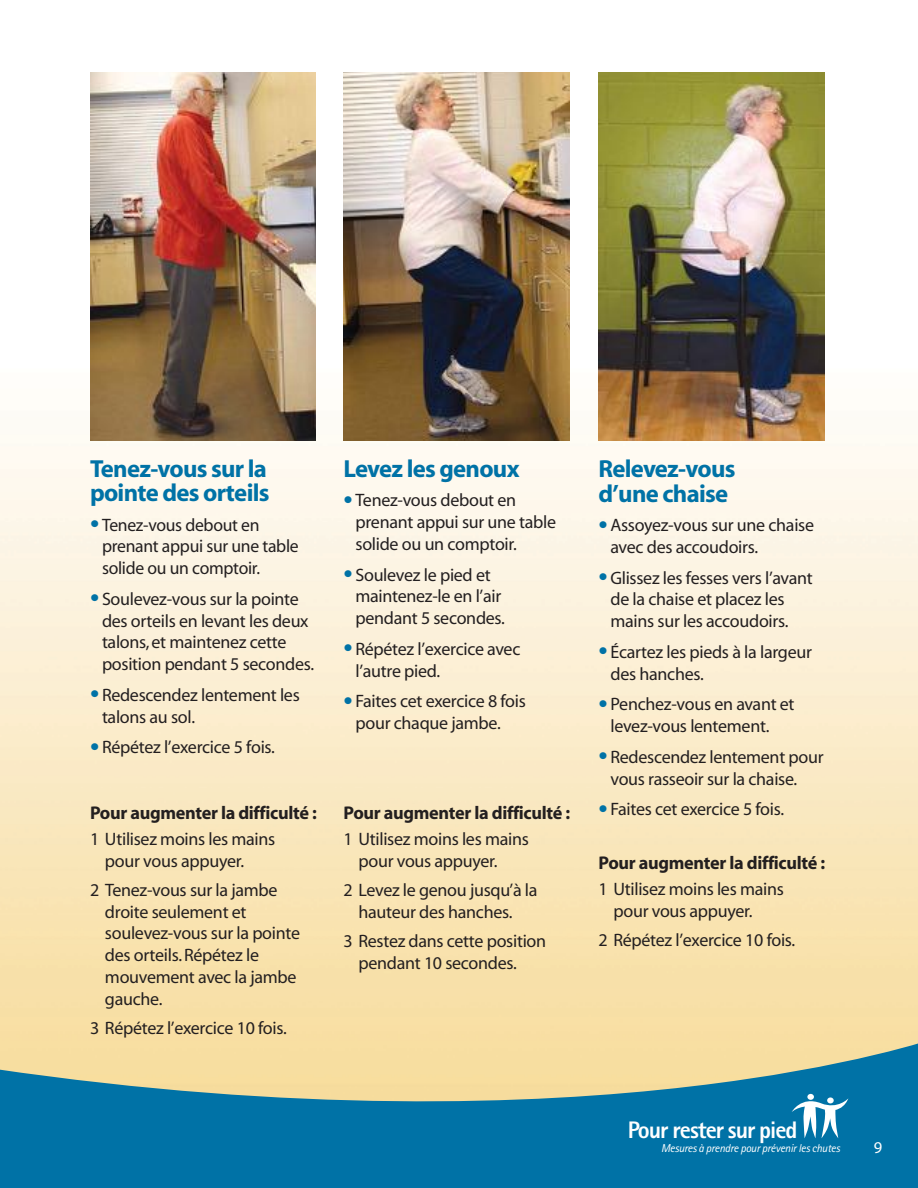
<style>
.page{position:relative;width:918px;height:1188px;background:#fff}
.page>*{position:absolute;margin:0;border:0;box-sizing:border-box;transform-origin:0 0}
.t1{font:700 24.75px/24.8px "Myriad";letter-spacing:-.03em;color:#0072a6}
.t2{font:800 24px "Rotis Sans Serif";letter-spacing:-.04em;color:#fff}
.t3{font:700 18.45px "Myriad";letter-spacing:-.02em;color:#231f20}
.t4{font:18px/21.8px "Myriad";letter-spacing:-.015em;color:#231f20}
.t5{font:16.5px "Myriad";color:#fff}
.t6{font:italic 11.4px "Rotis Sans Serif";letter-spacing:-.02em;color:#fff}
.s1{font-size:33px;color:#0072a6}
</style>
<div class="page">
<img style="left:0;top:72px;width:918px;height:913px">
<svg style="left:0;top:985px;width:918px;height:203px;fill:#f5dba6"></svg>
<svg style="left:792px;top:1095px;width:56px;height:43px"></svg>
<img style="left:90px;top:72px;width:226px;height:369px">
<img style="left:344px;top:72px;width:225px;height:369px">
<img style="left:598px;top:72px;width:226px;height:369px">
<h1 class="t1" style="left:90px;top:457px;width:181px">Tenez-vous sur la pointe des orteils</h1>
<p class="t4" style="left:102px;top:514px;width:198px;text-indent:-12px"><span class="s1">•</span> Tenez-vous debout en prenant appui sur une table solide ou un comptoir.</p>
<p class="t4" style="left:102px;top:589px;width:214px;text-indent:-12px"><span class="s1">•</span> Soulevez-vous sur la pointe des orteils en levant les deux talons, et maintenez cette position pendant 5 secondes.</p>
<p class="t4" style="left:102px;top:685px;width:199px;text-indent:-12px"><span class="s1">•</span> Redescendez lentement les talons au sol.</p>
<p class="t4" style="left:90px;top:737px;width:187px"><span class="s1">•</span> Répétez l’exercice 5 fois.</p>
<p class="t3" style="left:90px;top:803px;width:228px">Pour augmenter la difficulté :</p>
<p class="t4" style="left:105px;top:829px;width:172px;text-indent:-15px">1 Utilisez moins les mains pour vous appuyer.</p>
<p class="t4" style="left:105px;top:880px;width:197px;text-indent:-15px">2 Tenez-vous sur la jambe droite seulement et soulevez-vous sur la pointe des orteils. Répétez le mouvement avec la jambe gauche.</p>
<p class="t4" style="left:90px;top:1018px;width:198px">3 Répétez l’exercice 10 fois.</p>
<h1 class="t1" style="left:344px;top:457px;width:178px">Levez les genoux</h1>
<p class="t4" style="left:356px;top:490px;width:202px;text-indent:-12px"><span class="s1">•</span> Tenez-vous debout en prenant appui sur une table solide ou un comptoir.</p>
<p class="t4" style="left:356px;top:564px;width:151px;text-indent:-12px"><span class="s1">•</span> Soulevez le pied et maintenez-le en l’air pendant 5 secondes.</p>
<p class="t4" style="left:356px;top:639px;width:166px;text-indent:-12px"><span class="s1">•</span> Répétez l’exercice avec l’autre pied.</p>
<p class="t4" style="left:356px;top:691px;width:172px;text-indent:-12px"><span class="s1">•</span> Faites cet exercice 8 fois pour chaque jambe.</p>
<p class="t3" style="left:344px;top:803px;width:228px">Pour augmenter la difficulté :</p>
<p class="t4" style="left:358px;top:829px;width:172px;text-indent:-15px">1 Utilisez moins les mains pour vous appuyer.</p>
<p class="t4" style="left:344px;top:880px;width:196px;text-align:center">2 Levez le genou jusqu’à la hauteur des hanches.</p>
<p class="t4" style="left:358px;top:931px;width:189px;text-indent:-15px">3 Restez dans cette position pendant 10 secondes.</p>
<h1 class="t1" style="left:598px;top:457px;width:138px">Relevez-vous d’une chaise</h1>
<p class="t4" style="left:610px;top:515px;width:205px;text-indent:-12px"><span class="s1">•</span> Assoyez-vous sur une chaise avec des accoudoirs.</p>
<p class="t4" style="left:610px;top:568px;width:204px;text-indent:-12px"><span class="s1">•</span> Glissez les fesses vers l’avant de la chaise et placez les mains sur les accoudoirs.</p>
<p class="t4" style="left:610px;top:642px;width:203px;text-indent:-12px"><span class="s1">•</span> Écartez les pieds à la largeur des hanches.</p>
<p class="t4" style="left:610px;top:694px;width:186px;text-indent:-12px"><span class="s1">•</span> Penchez-vous en avant et levez-vous lentement.</p>
<p class="t4" style="left:610px;top:747px;width:215px;text-indent:-12px"><span class="s1">•</span> Redescendez lentement pour vous rasseoir sur la chaise.</p>
<p class="t4" style="left:598px;top:799px;width:187px"><span class="s1">•</span> Faites cet exercice 5 fois.</p>
<p class="t3" style="left:598px;top:853px;width:228px">Pour augmenter la difficulté :</p>
<p class="t4" style="left:613px;top:879px;width:172px;text-indent:-15px">1 Utilisez moins les mains pour vous appuyer.</p>
<p class="t4" style="left:598px;top:930px;width:198px">2 Répétez l’exercice 10 fois.</p>
<h2 class="t2" style="left:628px;top:1115px;width:171px">Pour rester sur pied</h2>
<p class="t6" style="left:661px;top:1142px;width:181px">Mesures à prendre pour prévenir les chutes</p>
<p class="t5" style="left:874px;top:1140px;width:10px">9</p>
</div>
